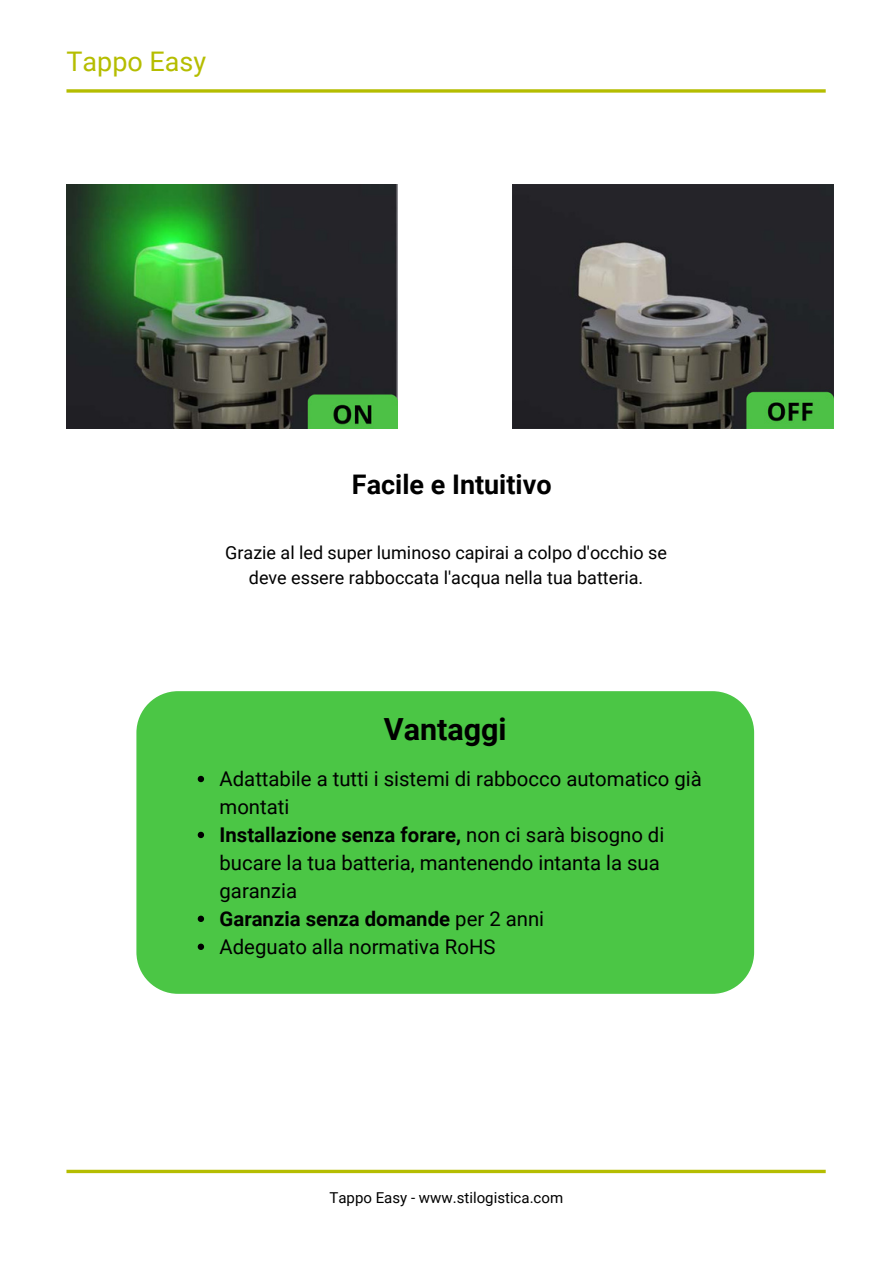
<style>
.page{position:relative;width:893px;height:1264px;background:#fff}
.page>*{position:absolute;margin:0;border:0;box-sizing:border-box;transform-origin:0 0}
.t1{font:700 30.45px "Roboto";color:#000}
.t2{font:700 27px "Roboto";color:#000}
.t3{font:27px "Roboto";color:#b5bd00}
.t4{font:20.4px/27.9px "Roboto";color:#000}
.t5{font:18px/24.8px "Roboto";color:#000;text-align:center}
.t6{font:15px "Roboto";color:#000}
.s1{font-weight:700}
</style>
<div class="page">
<svg style="left:66px;top:89px;width:759px;height:4px;background:#c0c727"></svg>
<svg style="left:66px;top:1169px;width:759px;height:4px;background:#c3c930"></svg>
<img style="left:66px;top:184px;width:331px;height:244px">
<img style="left:513px;top:184px;width:320px;height:244px">
<div style="left:136px;top:691px;width:618px;height:302px;background:#4bc645;border-radius:42px"></div>
<svg style="left:198px;top:775px;width:6px;height:7px"></svg>
<svg style="left:198px;top:831px;width:6px;height:7px"></svg>
<svg style="left:198px;top:915px;width:6px;height:7px"></svg>
<svg style="left:198px;top:943px;width:6px;height:7px"></svg>
<h2 class="t3" style="left:66px;top:46px;width:141px">Tappo Easy</h2>
<h2 class="t2" style="left:352px;top:468px;width:201px">Facile e Intuitivo</h2>
<p class="t5" style="left:225px;top:540px;width:443px">Grazie al led super luminoso capirai a colpo d'occhio se deve essere rabboccata l'acqua nella tua batteria.</p>
<h1 class="t1" style="left:384px;top:712px;width:124px">Vantaggi</h1>
<p class="t4" style="left:219px;top:765px;width:484px">Adattabile a tutti i sistemi di rabbocco automatico già montati<br><span class="s1">Installazione senza forare,</span> non ci sarà bisogno di bucare la tua batteria, mantenendo intanta la sua garanzia<br><span class="s1">Garanzia senza domande</span> per 2 anni<br>Adeguato alla normativa RoHS</p>
<p class="t6" style="left:329px;top:1189px;width:235px">Tappo Easy - www.stilogistica.com</p>
</div>
